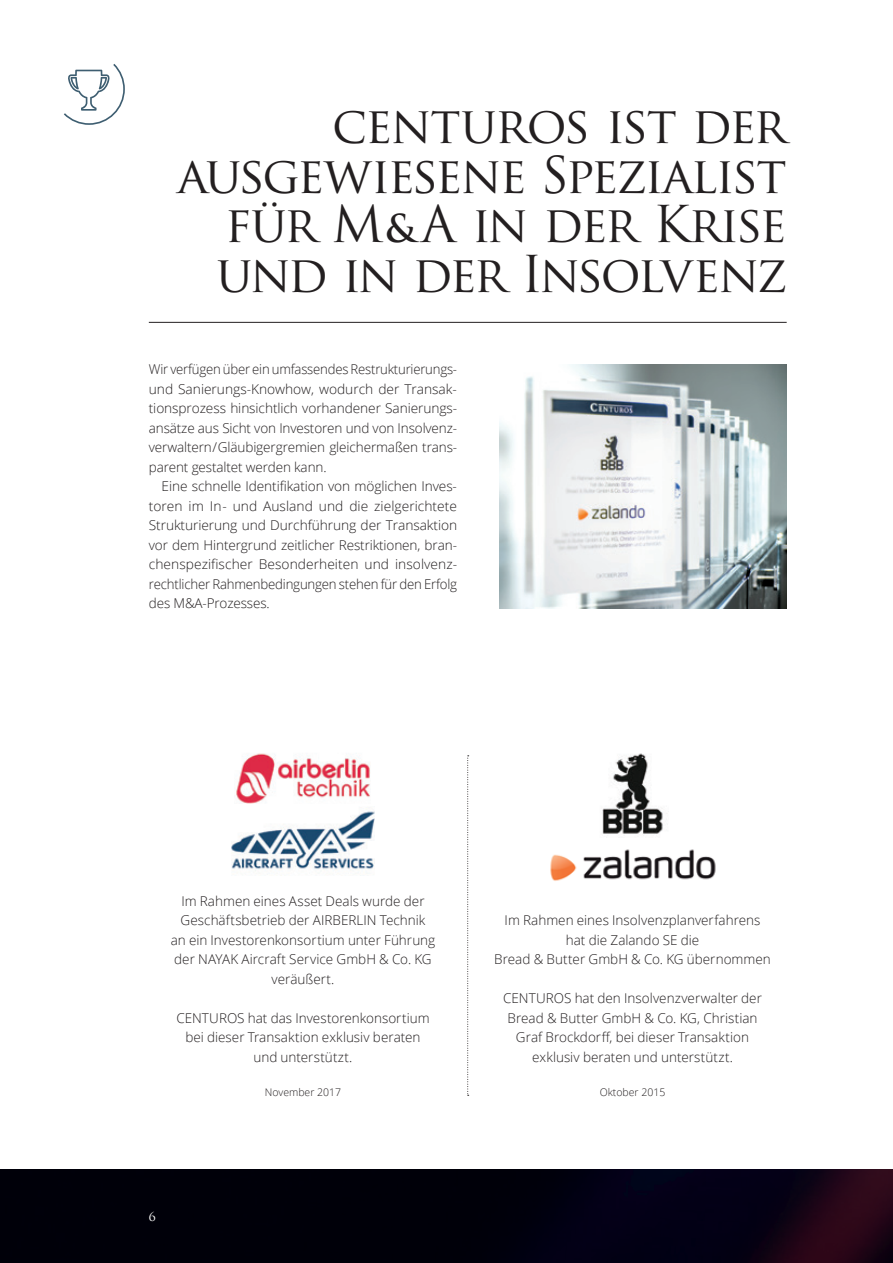
<style>
.page{position:relative;width:893px;height:1263px;background:#fff}
.page>*{position:absolute;margin:0;border:0;box-sizing:border-box;transform-origin:0 0}
.t1{font:49.5px/49.5px "Trajan Pro";letter-spacing:-.05em;color:#231f20;text-align:right}
.t2{font:300 13.5px/19.5px "Open Sans";color:#231f20;text-align:center}
.t3{font:12.3px "Trajan Pro";color:#fff}
.t4{font:300 10.5px "Open Sans";color:#231f20}
.s1{font-weight:700;font-size:37.5px}
</style>
<div class="page">
<img style="left:0;top:1169px;width:893px;height:94px">
<img style="left:602px;top:753px;width:61px;height:81px">
<img style="left:550px;top:849px;width:166px;height:32px">
<hr style="left:149px;top:322px;width:638px;height:1px;background:#231f20">
<svg style="left:64px;top:64px;width:61px;height:61px"></svg>
<img style="left:500px;top:364px;width:287px;height:244px">
<svg style="left:467px;top:755px;width:2px;height:341px"></svg>
<img style="left:236px;top:753px;width:134px;height:51px">
<img style="left:232px;top:808px;width:142px;height:63px">
<h1 class="t1" style="left:177px;top:100px;width:611px">centuros ist der ausgewiesene Spezialist für M<span class="s1">&amp;</span>A in der Krise und in der Insolvenz</h1>
<p class="t2" style="left:149px;top:359px;width:310px;text-align:justify">Wir verfügen über ein umfassendes Restrukturierungs&shy;und Sanierungs-Knowhow, wodurch der Transak&shy;tionsprozess hinsichtlich vorhandener Sanierungs&shy;ansätze aus Sicht von Investoren und von Insolvenz&shy;verwaltern/Gläubigergremien gleichermaßen trans&shy;parent gestaltet werden kann.</p>
<p class="t2" style="left:149px;top:476px;width:310px;text-align:justify;text-indent:13px">Eine schnelle Identifikation von möglichen Inves&shy;toren im In- und Ausland und die zielgerichtete Strukturierung und Durchführung der Transaktion vor dem Hintergrund zeitlicher Restriktionen, bran&shy;chenspezifischer Besonderheiten und insolvenz&shy;rechtlicher Rahmenbedingungen stehen für den Erfolg des M&amp;A-Prozesses.</p>
<p class="t2" style="left:171px;top:890px;width:266px">Im Rahmen eines Asset Deals wurde der Geschäftsbetrieb der AIRBERLIN Technik<br>an ein Investorenkonsortium unter Führung der NAYAK Aircraft Service GmbH &amp; Co. KG veräußert.</p>
<p class="t2" style="left:176px;top:1007px;width:255px">CENTUROS hat das Investorenkonsortium bei dieser Transaktion exklusiv beraten und unterstützt.</p>
<p class="t4" style="left:265px;top:1084px;width:78px">November 2017</p>
<p class="t4" style="left:600px;top:1084px;width:67px">Oktober 2015</p>
<p class="t2" style="left:494px;top:910px;width:278px">Im Rahmen eines Insolvenzplanverfahrens hat die Zalando SE die<br>Bread &amp; Butter GmbH &amp; Co. KG übernommen</p>
<p class="t2" style="left:503px;top:988px;width:260px">CENTUROS hat den Insolvenzverwalter der Bread &amp; Butter GmbH &amp; Co. KG, Christian Graf Brockdorff, bei dieser Transaktion exklusiv beraten und unterstützt.</p>
<p class="t3" style="left:149px;top:1209px;width:8px">6</p>
</div>
